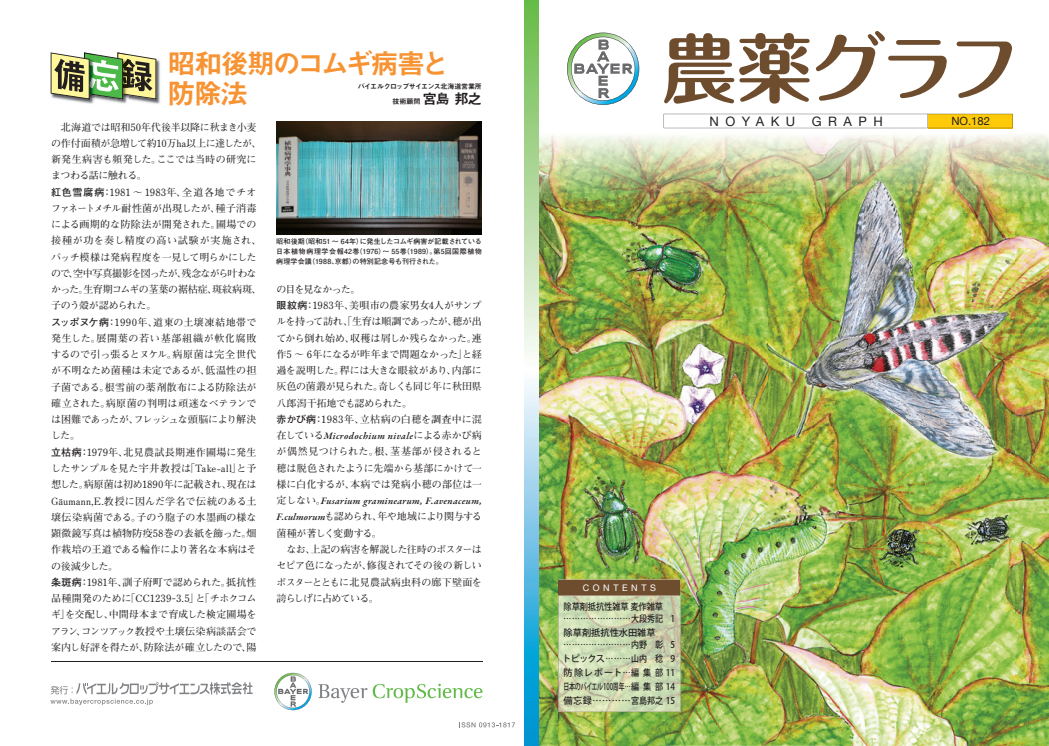
<style>
.page{position:relative;width:1049px;height:746px;background:#fff}
.page>*{position:absolute;margin:0;border:0;box-sizing:border-box;transform-origin:0 0}
.t1{font:700 75.2px "Maru Fo Pro";letter-spacing:-.045em;color:#6e4d2f}
.t2{font:28px/30px "Midashi Go Pro MB31";letter-spacing:-.07em;color:#f79332}
.t3{font:13px "Helvetica Neue";letter-spacing:.5em;color:#231f20}
.t4{font:11.3px "Helvetica Neue";color:#231f20}
.t5{font:700 10px/16.2px "Futo Min A101 Pro";letter-spacing:-.01em;color:#231f20}
.t6{font:700 10px/16.4px "Futo Min A101 Pro";letter-spacing:-.045em;color:#231f20}
.t7{font:italic 600 10px "Garamond Premr Pro";letter-spacing:.035em;color:#231f20}
.t8{font:500 9.2px/14px "Koz Go Pro";color:#231f20;text-align:right;scale:.9 1}
.t9{font:500 9.2px/12px "Koz Go Pro";color:#231f20}
.t10{font:500 9.2px/12px "Koz Go Pro";letter-spacing:-.02em;color:#231f20;scale:.9 1}
.t11{font:9px "Helvetica Neue";letter-spacing:.4em;color:#fff}
.t12{font:700 7px/10px "Futo Go B101 Pro";letter-spacing:.03em;color:#231f20;text-align:justify}
.t13{font:7px/15.2px "Midashi Go Pro MB31";letter-spacing:-.045em;color:#231f20;text-align:right}
.s1{font-size:14px}
.s2{font-family:"Futo Go B101 Pro"}
.s3{font-family:"Futo Min A101 Pro";font-weight:700;font-style:normal}
.s4{font-family:"Garamond Premr Pro";font-weight:600;font-style:italic}
</style>
<div class="page">
<svg style="left:50px;top:682px;width:203px;height:23px"></svg>
<svg style="left:459px;top:722px;width:56px;height:5px"></svg>
<hr style="left:51px;top:661px;width:431px;height:1px;background:#231f20">
<svg style="left:318px;top:684px;width:49px;height:18px"></svg>
<svg style="left:373px;top:683px;width:109px;height:19px"></svg>
<svg style="left:274px;top:672px;width:38px;height:38px"></svg>
<svg style="left:538px;top:745px;width:511px;height:1px"></svg>
<img style="left:538px;top:0;width:476px;height:426px">
<img style="left:1014px;top:134px;width:35px;height:611px">
<img style="left:538px;top:426px;width:301px;height:177px">
<img style="left:839px;top:426px;width:175px;height:319px">
<img style="left:538px;top:603px;width:21px;height:142px">
<img style="left:664px;top:603px;width:175px;height:142px">
<img style="left:559px;top:712px;width:105px;height:33px">
<svg style="left:664px;top:114px;width:349px;height:14px"></svg>
<svg style="left:558px;top:579px;width:122px;height:133px;background:#c1c7a2"></svg>
<svg style="left:567px;top:33px;width:72px;height:72px"></svg>
<svg style="left:524px;top:0;width:14px;height:746px;background:#8ccdc2"></svg>
<img style="left:156px;top:58px;width:4px;height:46px">
<img style="left:50px;top:52px;width:1px;height:42px">
<svg style="left:51px;top:52px;width:105px;height:52px"></svg>
<img style="left:276px;top:122px;width:206px;height:112px">
<h2 class="t2" style="left:168px;top:45px;width:283px">昭和後期のコムギ病害と防除法</h2>
<p class="t13" style="left:358px;top:78px;width:126px">バイエルクロップサイエンス北海道営業所技術顧問 <span class="s1">宮島 邦之</span></p>
<p class="t5" style="left:51px;top:117px;width:212px">　北海道では昭和50年代後半以降に秋まき小麦の作付面積が急増して約10万ha以上に達したが、新発生病害も頻発した。ここでは当時の研究にまつわる話に触れる。<br><span class="s2">紅色雪腐病：</span>1981 〜 1983年、全道各地でチオファネートメチル耐性菌が出現したが、種子消毒による画期的な防除法が開発された。圃場での接種が功を奏し精度の高い試験が実施され、パッチ模様は発病程度を一見して明らかにしたので、空中写真撮影を図ったが、残念ながら叶わなかった。生育期コムギの茎葉の裾枯症、斑紋病斑、子のう殻が認められた。<br><span class="s2">スッポヌケ病：</span>1990年、道東の土壌凍結地帯で発生した。展開葉の若い基部組織が軟化腐敗するので引っ張るとヌケル。病原菌は完全世代が不明なため菌種は未定であるが、低温性の担子菌である。根雪前の薬剤散布による防除法が確立された。病原菌の判明は頑迷なベテランでは困難であったが、フレッシュな頭脳により解決した。<br><span class="s2">立枯病：</span>1979年、北見農試長期連作圃場に発生したサンプルを見た宇井教授は「Take-all」と予想した。病原菌は初め1890年に記載され、現在は<br>Gäumann,E.教授に因んだ学名で伝統のある土壌伝染病菌である。子のう胞子の水墨画の様な顕微鏡写真は植物防疫58巻の表紙を飾った。畑作栽培の王道である輪作により著名な本病はその後減少した。<br><span class="s2">条斑病：</span>1981年、訓子府町で認められた。抵抗性品種開発のために「CC1239-3.5」と「チホクコムギ」を交配し、中間母本まで育成した検定圃場をアラン、コンツアック教授や土壌伝染病談話会で案内し好評を得たが、防除法が確立したので、陽</p>
<p class="t12" style="left:276px;top:235px;width:207px">昭和後期（昭和51 ～ 64年）に発生したコムギ病害が記載されている日本植物病理学会報42巻（1976）～ 55巻（1989）。第5回国際植物病理学会議（1988、京都）の特別記念号も刊行された。</p>
<p class="t5" style="left:276px;top:280px;width:207px">の目を見なかった。<br><span class="s2">眼紋病：</span>1983年、美唄市の農家男女4人がサンプルを持って訪れ、「生育は順調であったが、穂が出てから倒れ始め、収穫は屑しか残らなかった。連作5 〜 6年になるが昨年まで問題なかった」と経過を説明した。稈には大きな眼紋があり、内部に灰色の菌叢が見られた。奇しくも同じ年に秋田県八郎潟干拓地でも認められた。<br><span class="s2">赤かび病：</span>1983年、立枯病の白穂を調査中に混</p>
<p class="t7" style="left:276px;top:430px;width:207px"><span class="s3">在している</span>Microdochium nivale<span class="s3">による赤かび病</span></p>
<p class="t5" style="left:276px;top:442px;width:207px;text-align:justify">が偶然見つけられた。根、茎基部が侵されると穂は脱色されたように先端から基部にかけて一様に白化するが、本病では発病小穂の部位は一</p>
<p class="t7" style="left:276px;top:495px;width:207px"><span class="s3">定しない。</span>Fusarium graminearum, F.avenaceum,</p>
<p class="t6" style="left:276px;top:507px;width:207px"><span class="s4">F.culmorum</span>も認められ、年や地域により関与する菌種が著しく変動する。<br>　なお、上記の病害を解説した往時のポスターはセピア色になったが、修復されてその後の新しいポスターとともに北見農試病虫科の廊下壁面を誇らしげに占めている。</p>
<h1 class="t1" style="left:662px;top:8px;width:362px">農薬グラフ</h1>
<h3 class="t3" style="left:709px;top:113px;width:87px">NOYAKU</h3>
<h3 class="t3" style="left:812px;top:113px;width:73px">GRAPH</h3>
<p class="t4" style="left:951px;top:114px;width:40px">NO.182</p>
<p class="t11" style="left:583px;top:582px;width:75px">CONTENTS</p>
<p class="t10" style="left:563px;top:601px;width:112px">除草剤抵抗性雑草麦作雑草……………………大段秀記</p>
<p class="t9" style="left:563px;top:627px;width:101px">除草剤抵抗性水田雑草……………………内野 彰</p>
<p class="t9" style="left:562px;top:653px;width:103px">トピックス………山内 稔</p>
<p class="t8" style="left:670px;top:612px;width:7px">1</p>
<p class="t8" style="left:563px;top:638px;width:126px">5<br>9<br>防除レポート…編集部 11日本のバイエル100周年…編集部 14備忘録…………宮島邦之 15</p>
</div>
